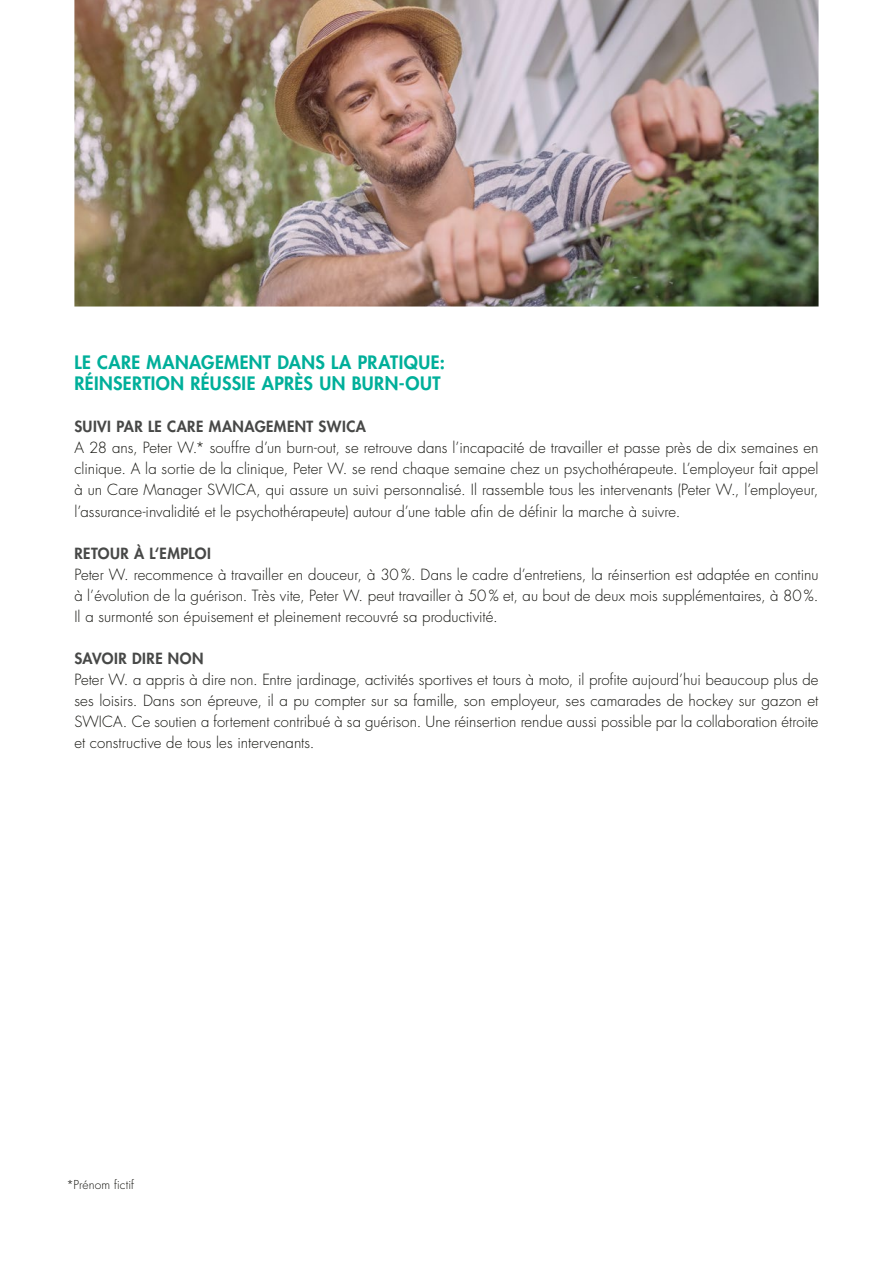
<style>
.page{position:relative;width:893px;height:1263px;background:#fff}
.page>*{position:absolute;margin:0;border:0;box-sizing:border-box;transform-origin:0 0}
.t1{font:800 18px/21px "Futura Std";letter-spacing:.025em;color:#00af9a}
.t2{font:300 15px/21px "Futura Std";letter-spacing:.005em;color:#12120d;text-align:justify}
.t3{font:800 15px "Futura Std";letter-spacing:.03em;color:#474847}
.t4{font:300 12px "Futura Std";letter-spacing:.015em;color:#12120d}
</style>
<div class="page">
<img style="left:74px;top:0;width:745px;height:306px">
<p class="t1" style="left:74px;top:352px;width:372px">LE CARE MANAGEMENT DANS LA PRATIQUE:<br>RÉINSERTION RÉUSSIE APRÈS UN BURN-OUT</p>
<p class="t3" style="left:74px;top:417px;width:293px">SUIVI PAR LE CARE MANAGEMENT SWICA</p>
<p class="t2" style="left:74px;top:438px;width:746px">A 28 ans, Peter W.* souffre d’un burn-out, se retrouve dans l’incapacité de travailler et passe près de dix semaines en clinique. A la sortie de la clinique, Peter W. se rend chaque semaine chez un psychothérapeute. L’employeur fait appel à un Care Manager SWICA, qui assure un suivi personnalisé. Il rassemble tous les intervenants (Peter W., l’employeur, l’assurance-invalidité et le psychothérapeute) autour d’une table afin de définir la marche à suivre.</p>
<p class="t3" style="left:74px;top:543px;width:138px">RETOUR À L‘EMPLOI</p>
<p class="t2" style="left:74px;top:564px;width:746px">Peter W. recommence à travailler en douceur, à 30%. Dans le cadre d’entretiens, la réinsertion est adaptée en continu à l’évolution de la guérison. Très vite, Peter W. peut travailler à 50% et, au bout de deux mois supplémentaires, à 80%.<br>Il a surmonté son épuisement et pleinement recouvré sa productivité.</p>
<p class="t3" style="left:74px;top:648px;width:131px">SAVOIR DIRE NON</p>
<p class="t2" style="left:74px;top:669px;width:746px">Peter W. a appris à dire non. Entre jardinage, activités sportives et tours à moto, il profite aujourd’hui beaucoup plus de ses loisirs. Dans son épreuve, il a pu compter sur sa famille, son employeur, ses camarades de hockey sur gazon et SWICA. Ce soutien a fortement contribué à sa guérison. Une réinsertion rendue aussi possible par la collaboration étroite et constructive de tous les intervenants.</p>
<p class="t4" style="left:66px;top:1177px;width:69px">*Prénom fictif</p>
</div>
